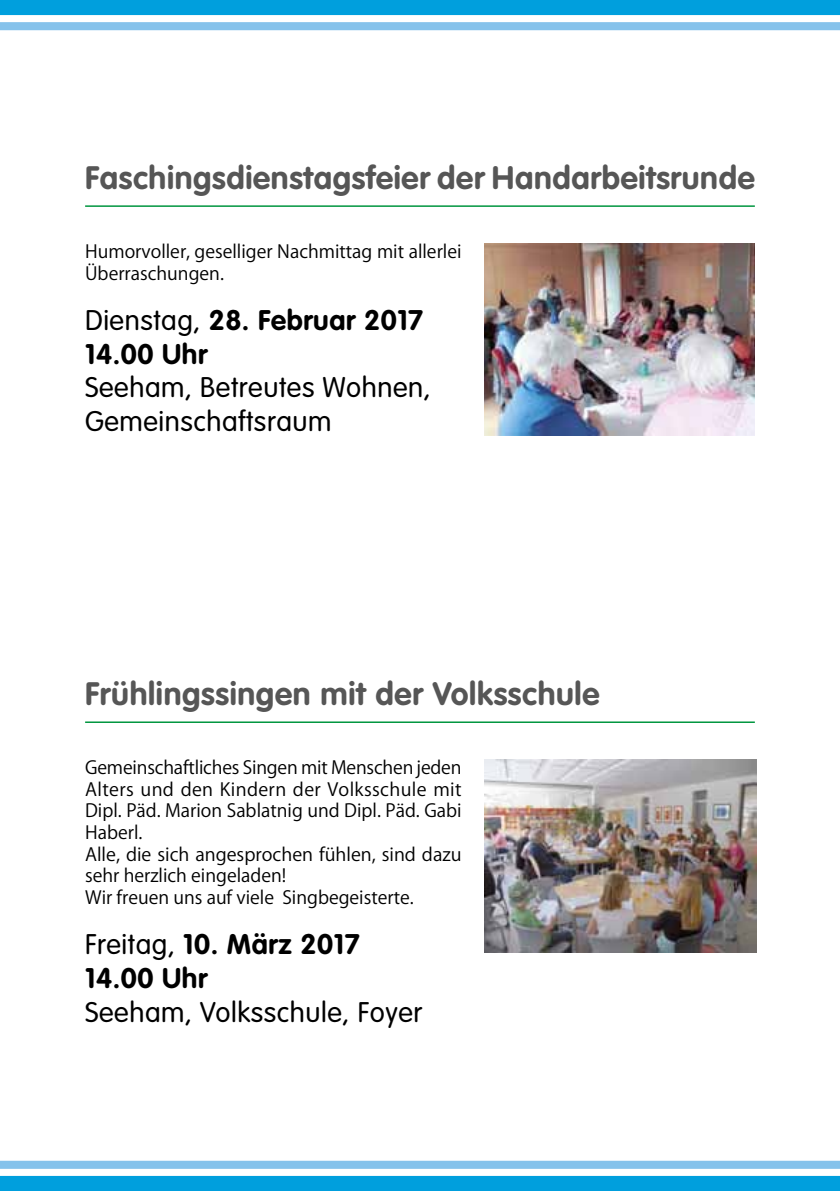
<style>
.page{position:relative;width:840px;height:1191px;background:#fff}
.page>*{position:absolute;margin:0;border:0;box-sizing:border-box;transform-origin:0 0}
.t1{font:700 32px "VAG Rounded Std";letter-spacing:.02em;color:#565656}
.t2{font:300 28px/33.6px "VAG Rounded Std";letter-spacing:.02em;color:#000}
.t3{font:700 28px/33.6px "VAG Rounded Std";letter-spacing:.02em;color:#000}
.t4{font:18px/21.6px "Koz Go Pro";color:#000}
.s1{font-weight:300}
</style>
<div class="page">
<div style="left:0;top:1175px;width:839px;height:16px;background:#009fdd"></div>
<svg style="left:0;top:1160px;width:839px;height:8px;background:#90c7ec"></svg>
<div style="left:0;top:0;width:839px;height:15px;background:#009fdd"></div>
<svg style="left:0;top:22px;width:839px;height:8px;background:#87c3eb"></svg>
<img style="left:484px;top:244px;width:270px;height:192px">
<img style="left:484px;top:759px;width:272px;height:193px">
<hr style="left:85px;top:205px;width:669px;height:2px;background:#00963f">
<hr style="left:85px;top:721px;width:669px;height:2px;background:#00963f">
<h1 class="t1" style="left:85px;top:159px;width:670px">Faschingsdienstagsfeier der Handarbeitsrunde</h1>
<p class="t4" style="left:85px;top:241px;width:378px">Humorvoller, geselliger Nachmittag mit allerlei<br>Überraschungen.</p>
<h2 class="t3" style="left:85px;top:305px;width:339px"><span class="s1">Dienstag,</span> 28. Februar 2017<br>14.00 Uhr</h2>
<h2 class="t2" style="left:85px;top:372px;width:347px">Seeham, Betreutes Wohnen,<br>Gemeinschaftsraum</h2>
<h1 class="t1" style="left:85px;top:675px;width:515px">Frühlingssingen mit der Volksschule</h1>
<p class="t4" style="left:85px;top:757px;width:378px">Gemeinschaftliches Singen mit Menschen jeden Alters und den Kindern der Volksschule mit Dipl. Päd. Marion Sablatnig und Dipl. Päd. Gabi Haberl.<br>Alle, die sich angesprochen fühlen, sind dazu sehr herzlich eingeladen!<br>Wir freuen uns auf viele Singbegeisterte.</p>
<h2 class="t3" style="left:85px;top:928px;width:276px"><span class="s1">Freitag,</span> 10. März 2017<br>14.00 Uhr</h2>
<h2 class="t2" style="left:85px;top:996px;width:338px">Seeham, Volksschule, Foyer</h2>
</div>
